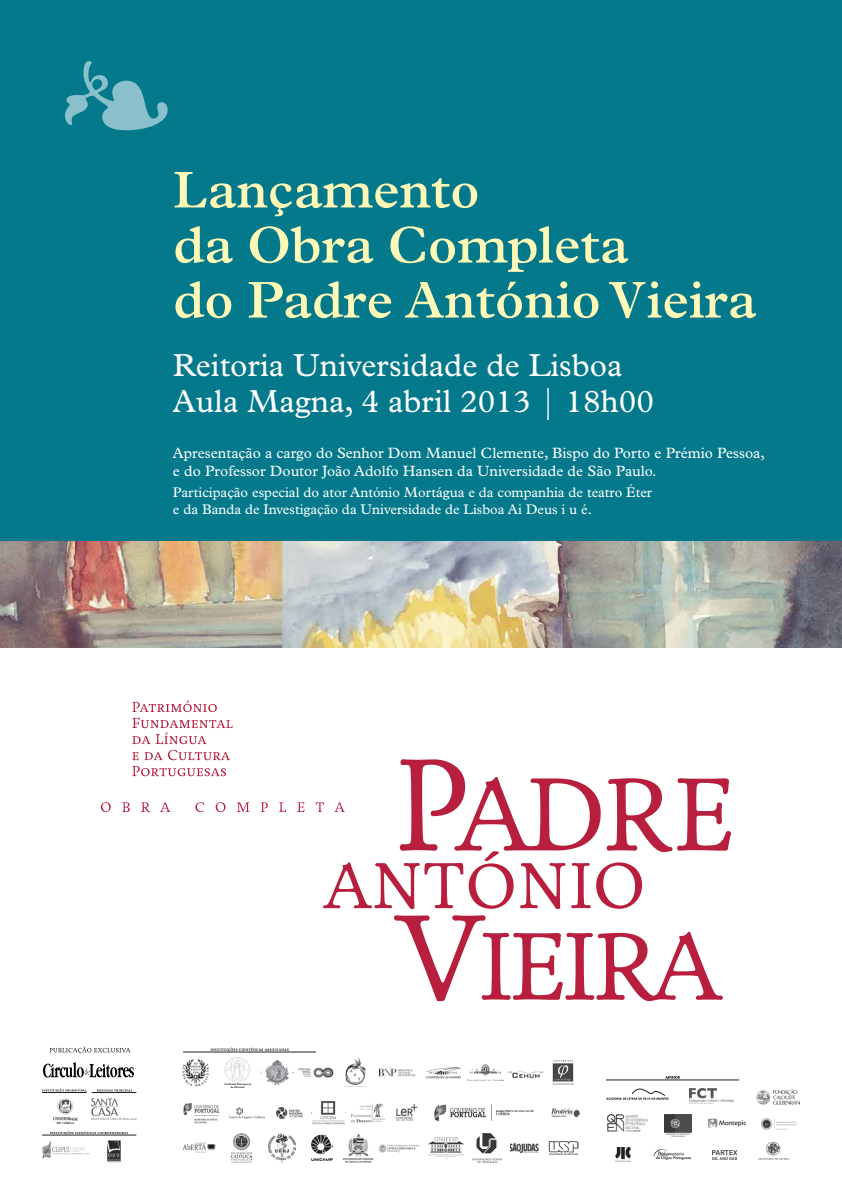
<style>
.page{position:relative;width:842px;height:1191px;background:#fff}
.page>*{position:absolute;margin:0;border:0;box-sizing:border-box;transform-origin:0 0}
.t1{font:600 52px/55px "Plantin Std";color:#fff9b8}
.t2{font:32px/36px "Plantin Std";color:#fff}
.t3{font:15px/18px "Plantin Std";color:#fff}
.t4{font:14px/16.8px "Plantin Std";color:#fff}
</style>
<div class="page">
<div style="left:0;top:0;width:842px;height:541px;background:#03798b"></div>
<svg style="left:394px;top:915px;width:329px;height:86px"></svg>
<svg style="left:132px;top:718px;width:101px;height:26px"></svg>
<svg style="left:132px;top:700px;width:85px;height:12px"></svg>
<svg style="left:101px;top:750px;width:630px;height:159px"></svg>
<svg style="left:42px;top:1088px;width:45px;height:4px"></svg>
<svg style="left:97px;top:1089px;width:35px;height:2px"></svg>
<img style="left:53px;top:1098px;width:24px;height:25px">
<img style="left:92px;top:1098px;width:44px;height:21px">
<img style="left:42px;top:1140px;width:48px;height:18px">
<img style="left:107px;top:1141px;width:14px;height:21px">
<svg style="left:50px;top:1131px;width:78px;height:3px"></svg>
<hr style="left:92px;top:1092px;width:44px;height:1px;background:#231f20">
<hr style="left:42px;top:1092px;width:45px;height:1px;background:#231f20">
<hr style="left:42px;top:1134px;width:94px;height:1px;background:#231f20">
<svg style="left:65px;top:61px;width:103px;height:69px"></svg>
<svg style="left:50px;top:1046px;width:81px;height:7px"></svg>
<svg style="left:43px;top:1062px;width:91px;height:15px"></svg>
<img style="left:0;top:541px;width:842px;height:107px">
<svg style="left:210px;top:1047px;width:79px;height:4px"></svg>
<hr style="left:183px;top:1051px;width:133px;height:1px;background:#231f20">
<svg style="left:665px;top:1076px;width:15px;height:2px"></svg>
<hr style="left:606px;top:1079px;width:133px;height:1px;background:#231f20">
<svg style="left:758px;top:1157px;width:31px;height:2px"></svg>
<img style="left:712px;top:1150px;width:24px;height:9px">
<img style="left:709px;top:1118px;width:37px;height:10px">
<img style="left:761px;top:1118px;width:36px;height:11px">
<img style="left:766px;top:1142px;width:14px;height:13px">
<img style="left:757px;top:1089px;width:42px;height:15px">
<img style="left:616px;top:1147px;width:14px;height:14px">
<svg style="left:606px;top:1088px;width:63px;height:11px"></svg>
<img style="left:653px;top:1149px;width:38px;height:11px">
<img style="left:607px;top:1114px;width:41px;height:18px">
<img style="left:664px;top:1114px;width:27px;height:22px">
<img style="left:690px;top:1088px;width:43px;height:15px">
<svg style="left:508px;top:1071px;width:35px;height:2px"></svg>
<img style="left:551px;top:1108px;width:28px;height:9px">
<img style="left:425px;top:1067px;width:36px;height:12px">
<svg style="left:429px;top:1071px;width:28px;height:2px"></svg>
<img style="left:182px;top:1059px;width:27px;height:27px">
<img style="left:229px;top:1107px;width:36px;height:11px">
<img style="left:396px;top:1104px;width:22px;height:17px">
<img style="left:182px;top:1143px;width:34px;height:10px">
<img style="left:276px;top:1107px;width:27px;height:11px">
<img style="left:428px;top:1137px;width:35px;height:20px">
<img style="left:380px;top:1066px;width:35px;height:12px">
<img style="left:265px;top:1060px;width:24px;height:25px">
<img style="left:312px;top:1100px;width:32px;height:24px">
<img style="left:231px;top:1133px;width:20px;height:29px">
<img style="left:473px;top:1133px;width:29px;height:29px">
<img style="left:510px;top:1143px;width:29px;height:9px">
<img style="left:379px;top:1144px;width:41px;height:9px">
<img style="left:345px;top:1058px;width:21px;height:27px">
<img style="left:352px;top:1103px;width:33px;height:19px">
<img style="left:268px;top:1133px;width:27px;height:29px">
<img style="left:311px;top:1134px;width:23px;height:27px">
<img style="left:548px;top:1141px;width:30px;height:14px">
<img style="left:512px;top:1071px;width:27px;height:7px">
<img style="left:552px;top:1060px;width:21px;height:24px">
<img style="left:468px;top:1064px;width:34px;height:16px">
<svg style="left:470px;top:1071px;width:31px;height:2px"></svg>
<img style="left:342px;top:1134px;width:32px;height:28px">
<img style="left:298px;top:1067px;width:36px;height:11px">
<img style="left:183px;top:1103px;width:37px;height:21px">
<img style="left:225px;top:1057px;width:25px;height:30px">
<img style="left:435px;top:1104px;width:99px;height:17px">
<h1 class="t1" style="left:173px;top:162px;width:585px">Lançamento<br>da Obra Completa<br>do Padre António Vieira</h1>
<h2 class="t2" style="left:173px;top:347px;width:483px">Reitoria Universidade de Lisboa<br>Aula Magna, 4 abril 2013 | 18h00</h2>
<p class="t3" style="left:173px;top:444px;width:593px">Apresentação a cargo do Senhor Dom Manuel Clemente, Bispo do Porto e Prémio Pessoa, e do Professor Doutor João Adolfo Hansen da Universidade de São Paulo.</p>
<p class="t4" style="left:173px;top:484px;width:481px">Participação especial do ator António Mortágua e da companhia de teatro Éter e da Banda de Investigação da Universidade de Lisboa Ai Deus i u é.</p>
</div>
